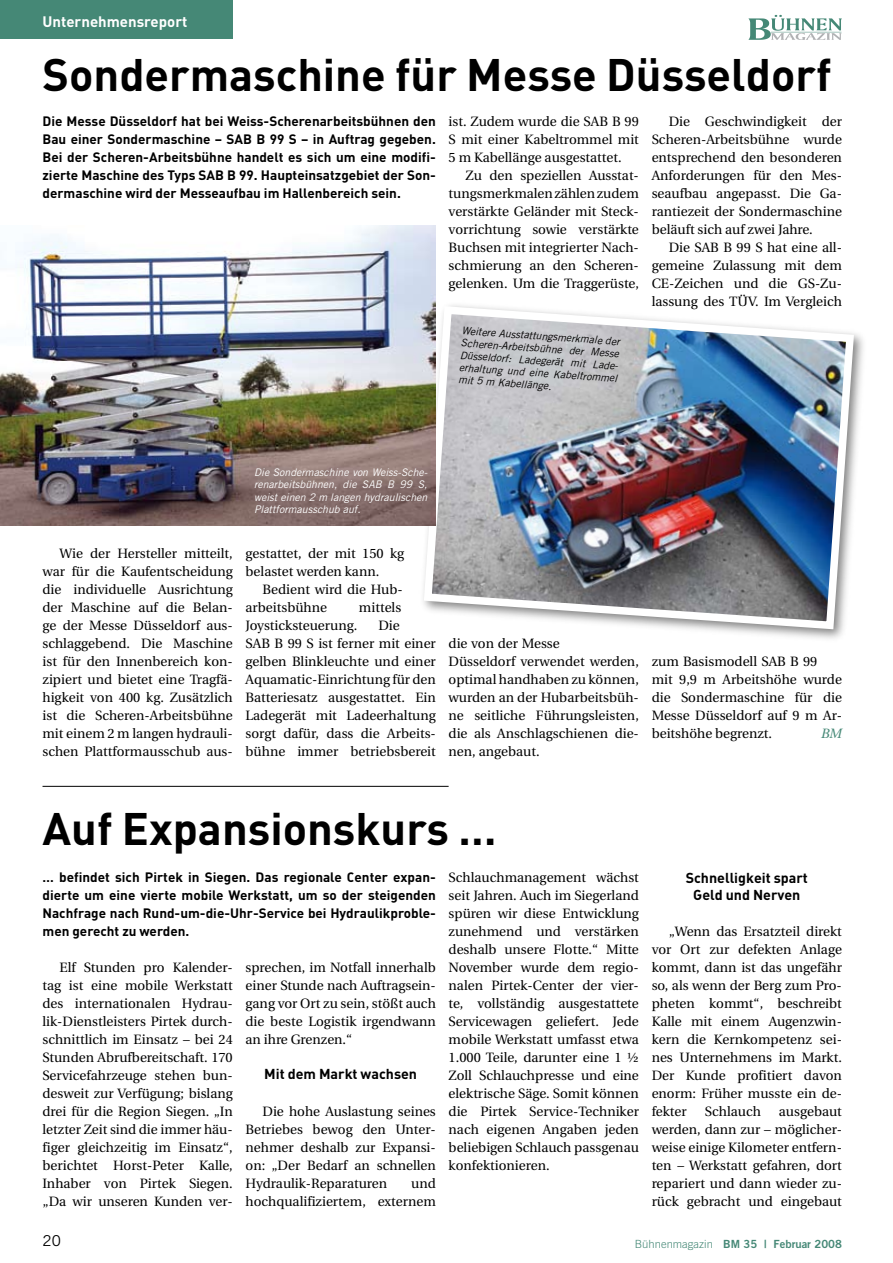
<style>
.page{position:relative;width:893px;height:1263px;background:#fff}
.page>*{position:absolute;margin:0;border:0;box-sizing:border-box;transform-origin:0 0}
.t1{font:700 45px "DIN";color:#000}
.t2{font:700 15px "DIN";color:#fff}
.t3{font:15px "Trade Gothic";color:#000}
.t4{font:700 14.25px/17.1px "DIN";color:#000;text-align:center}
.t5{font:13.5px/18px "Utopia";color:#000}
.t6{font:700 13.5px/18px "DIN";color:#000;text-align:justify}
.t7{font:italic 13.5px "Utopia";color:#458876}
.t8{font:11.25px "Trade Gothic Bold Two";color:#458876}
.t9{font:italic 10.5px/12.3px "Trade Gothic";color:#000;text-align:justify}
.t10{font:italic 10.5px/12.3px "Trade Gothic";color:#fff;text-align:justify}
.s1{font-family:"Trade Gothic";font-weight:300}
</style>
<div class="page">
<div style="left:0;top:0;width:233px;height:39px;background:#458876"></div>
<svg style="left:748px;top:15px;width:94px;height:25px"></svg>
<div style="left:418px;top:300px;width:451px;height:344px;background:#000;opacity:.5"></div>
<img style="left:420px;top:302px;width:438px;height:331px">
<img style="left:0;top:225px;width:436px;height:301px">
<hr style="left:43px;top:786px;width:406px;height:1px;background:#000">
<p class="t2" style="left:43px;top:13px;width:146px">Unternehmensreport</p>
<h1 class="t1" style="left:43px;top:48px;width:790px">Sondermaschine für Messe Düsseldorf</h1>
<p class="t6" style="left:43px;top:112px;width:395px">Die Messe Düsseldorf hat bei Weiss-Scherenarbeitsbühnen den Bau einer Sondermaschine – SAB B 99 S – in Auftrag gegeben.<br>Bei der Scheren-Arbeitsbühne handelt es sich um eine modifi&shy;zierte Maschine des Typs SAB B 99. Haupteinsatzgebiet der Son&shy;dermaschine wird der Messeaufbau im Hallenbereich sein.</p>
<p class="t5" style="left:449px;top:113px;width:192px;text-align:justify">ist. Zudem wurde die SAB B 99<br>S mit einer Kabeltrommel mit 5 m Kabellänge ausgestattet.</p>
<p class="t5" style="left:449px;top:167px;width:192px;text-align:justify;text-indent:17px">Zu den speziellen Ausstat&shy;tungsmerkmalen zählen zudem verstärkte Geländer mit Steck&shy;vorrichtung sowie verstärkte Buchsen mit integrierter Nach&shy;schmierung an den Scheren&shy;gelenken. Um die Traggerüste,</p>
<p class="t5" style="left:652px;top:113px;width:192px;text-align:justify;text-indent:17px">Die Geschwindigkeit der Scheren-Arbeitsbühne wurde entsprechend den besonderen Anforderungen für den Mes&shy;seaufbau angepasst. Die Ga&shy;rantiezeit der Sondermaschine beläuft sich auf zwei Jahre.</p>
<p class="t5" style="left:652px;top:239px;width:192px;text-align:justify;text-indent:17px">Die SAB B 99 S hat eine all&shy;gemeine Zulassung mit dem CE-Zeichen und die GS-Zu&shy;lassung des TÜV. Im Vergleich</p>
<p class="t9" style="left:462px;top:324px;width:160px;rotate:4deg">Weitere Ausstattungsmerkmale der Scheren-Arbeitsbühne der Messe Düsseldorf: Ladegerät mit Lade&shy;erhaltung und eine Kabeltrommel mit 5 m Kabellänge.</p>
<p class="t10" style="left:254px;top:466px;width:175px">Die Sondermaschine von Weiss-Sche&shy;renarbeitsbühnen, die SAB B 99 S, weist einen 2 m langen hydraulischen Plattformausschub auf.</p>
<p class="t5" style="left:43px;top:545px;width:192px;text-align:justify;text-indent:17px">Wie der Hersteller mitteilt, war für die Kaufentscheidung die individuelle Ausrichtung der Maschine auf die Belan&shy;ge der Messe Düsseldorf aus&shy;schlaggebend. Die Maschine ist für den Innenbereich kon&shy;zipiert und bietet eine Tragfä&shy;higkeit von 400 kg. Zusätzlich ist die Scheren-Arbeitsbühne mit einem 2 m langen hydrauli&shy;schen Plattformausschub aus-</p>
<p class="t5" style="left:246px;top:545px;width:160px">gestattet, der mit 150 kg belastet werden kann.</p>
<p class="t5" style="left:246px;top:581px;width:157px;text-indent:17px">Bedient wird die Hub&shy;arbeitsbühne</p>
<p class="t5" style="left:359px;top:599px;width:44px">mittels</p>
<p class="t5" style="left:246px;top:617px;width:113px">Joysticksteuerung.</p>
<p class="t5" style="left:246px;top:617px;width:192px;text-indent:133px">Die<br>SAB B 99 S ist ferner mit einer gelben Blinkleuchte und einer<br>Aquamatic-Einrichtung für den<br>Batteriesatz ausgestattet. Ein<br>Ladegerät mit Ladeerhaltung sorgt dafür, dass die Arbeits&shy;bühne immer betriebsbereit</p>
<p class="t5" style="left:449px;top:635px;width:192px">die von der Messe<br>Düsseldorf verwendet werden, optimal handhaben zu können, wurden an der Hubarbeitsbüh&shy;ne seitliche Führungsleisten, die als Anschlagschienen die&shy;nen, angebaut.</p>
<p class="t5" style="left:652px;top:653px;width:192px">zum Basismodell SAB B 99<br>mit 9,9 m Arbeitshöhe wurde die Sondermaschine für die<br>Messe Düsseldorf auf 9 m Ar&shy;beitshöhe begrenzt.</p>
<p class="t7" style="left:821px;top:726px;width:22px">BM</p>
<h1 class="t1" style="left:43px;top:802px;width:455px">Auf Expansionskurs …</h1>
<p class="t6" style="left:43px;top:868px;width:395px">… befindet sich Pirtek in Siegen. Das regionale Center expan&shy;dierte um eine vierte mobile Werkstatt, um so der steigenden Nachfrage nach Rund-um-die-Uhr-Service bei Hydraulikproble&shy;men gerecht zu werden.</p>
<p class="t5" style="left:246px;top:959px;width:192px">sprechen, im Notfall in-ner-halb einer Stunde nach Auf-tragsein&shy;gang vor Ort zu sein, stößt auch die beste Logistik irgendwann an ihre Grenzen.“</p>
<p class="t4" style="left:264px;top:1065px;width:154px">Mit dem Markt wachsen</p>
<p class="t5" style="left:246px;top:1103px;width:192px;text-align:justify;text-indent:17px">Die hohe Auslastung seines Betriebes bewog den Unter&shy;nehmer deshalb zur Expansi&shy;on: „Der Bedarf an schnellen Hydraulik-Re-paraturen</p>
<p class="t5" style="left:449px;top:869px;width:192px">Schlauchmanagement wächst seit Jahren. Auch im Siegerland spüren wir diese Entwick-lung zu-nehmend und verstärken deshalb unsere Flotte.“ Mitte<br>November wurde dem regio&shy;nalen Pirtek-Center der vier&shy;te, vollständig ausgestattete<br>Service-wagen geliefert. Jede mobile Werkstatt umfasst etwa<br>1.000 Teile, darunter eine 1 ½<br>Zoll Schlauch-presse und eine elektrische Säge. Somit können die Pirtek Service-Techniker nach eigenen Angaben je-den beliebigen Schlauch pass-ge-nau kon-fek-tionieren.</p>
<p class="t4" style="left:686px;top:869px;width:124px">Schnelligkeit spart<br>Geld und Nerven</p>
<p class="t5" style="left:652px;top:923px;width:192px;text-indent:17px">„Wenn das Ersatzteil direkt vor Ort zur defekten Anlage kommt, dann ist das un-gefähr so, als wenn der Berg zum Pro&shy;pheten kommt“, beschreibt<br>Kalle mit ei-nem Augenzwin&shy;kern die Kernkompetenz sei&shy;nes Unternehmens im Markt.<br>Der Kun-de profitiert davon enorm: Früher muss-te ein de&shy;fekter</p>
<p class="t5" style="left:43px;top:959px;width:192px;text-indent:17px">Elf Stunden pro Kalender&shy;tag ist eine mobile Werkstatt des internationalen Hy-drau&shy;lik-Dienstleisters Pirtek durch&shy;schnitt-lich im Einsatz – bei 24<br>Stunden Abrufbereitschaft. 170<br>Servicefahrzeuge stehen bun&shy;desweit zur Verfügung; bislang drei für die Re-gion Siegen. „In letzter Zeit sind die immer häu&shy;figer gleichzeitig im Einsatz“, berichtet Horst-Peter Kalle,<br>Inhaber von Pirtek Siegen. „Da wir un-seren Kunden ver-</p>
<p class="t5" style="left:652px;top:1103px;width:192px;text-align:justify;text-indent:127px">ausgebaut werden, dann zur – möglicher&shy;weise einige Kilo-meter entfern&shy;ten – Werkstatt gefahren, dort repariert und dann wieder zu&shy;rück ge-bracht und eingebaut</p>
<p class="t5" style="left:705px;top:1103px;width:58px">Schlauch</p>
<p class="t5" style="left:246px;top:1175px;width:192px;text-align:right">und<br>hochquali-fizier-tem, ex-ternem</p>
<p class="t3" style="left:43px;top:1231px;width:20px">20</p>
<p class="t8" style="left:635px;top:1237px;width:209px"><span class="s1">Bühnenmagazin</span> BM 35 | Februar 2008</p>
</div>
